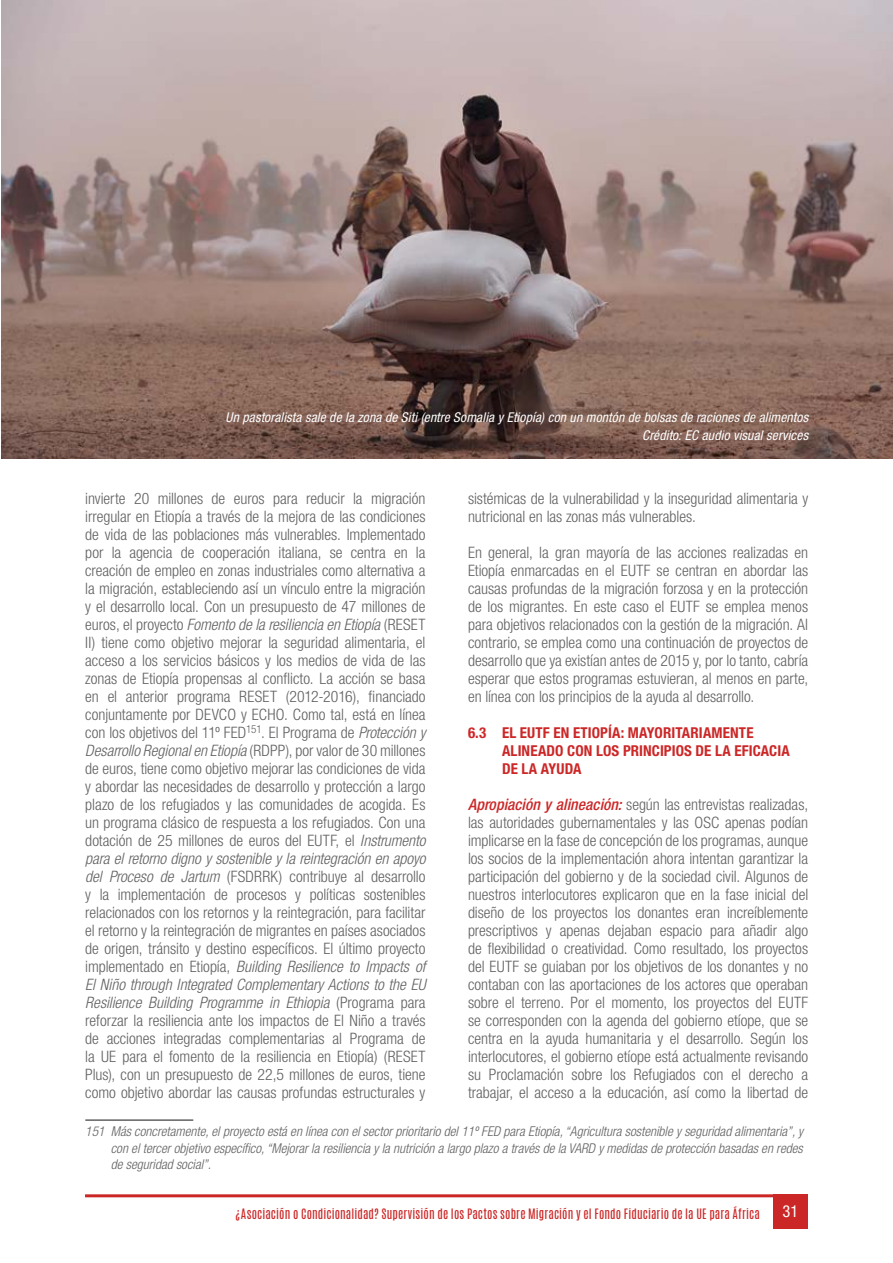
<style>
.page{position:relative;width:893px;height:1263px;background:#fff}
.page>*{position:absolute;margin:0;border:0;box-sizing:border-box;transform-origin:0 0}
.t1{font:condensed 16.5px "Helvetica Neue LT Pro";color:#fff}
.t2{font:300 condensed 15.75px/18px "Helvetica Neue LT Std";color:#626163;text-align:justify}
.t3{font:700 condensed 15px/18px "Helvetica Neue LT Std";letter-spacing:.01em;color:#cc2727}
.t4{font:italic 300 condensed 13.5px/16.2px "Helvetica Neue LT Std";color:#626163;text-align:justify}
.t5{font:italic condensed 13.5px/18px "Helvetica Neue LT Std";letter-spacing:.01em;color:#fff;text-align:right}
.t6{font:12px "Antonio";letter-spacing:.005em;color:#cc2727}
.s1{font-style:italic}
.s2{font-weight:500;font-style:italic;color:#cc2727}
</style>
<div class="page">
<hr style="left:85px;top:1194px;width:723px;height:3px;background:#cc2727">
<div style="left:774px;top:1194px;width:34px;height:34px;background:#cc2727"></div>
<hr style="left:85px;top:1119px;width:108px;height:2px;background:#626163">
<img style="left:2px;top:0;width:891px;height:458px">
<p class="t5" style="left:225px;top:408px;width:584px">Un pastoralista sale de la zona de Siti (entre Somalia y Etiopía) con un montón de bolsas de raciones de alimentos<br>Crédito: EC audio visual services</p>
<p class="t2" style="left:85px;top:489px;width:342px">invierte 20 millones de euros para reducir la migración irregular en Etiopía a través de la mejora de las condiciones de vida de las poblaciones más vulnerables. Implementado por la agencia de cooperación italiana, se centra en la creación de empleo en zonas industriales como alternativa a la migración, estableciendo así un vínculo entre la migración y el desarrollo local. Con un presupuesto de 47 millones de euros, el proyecto <span class="s1">Fomento de la resiliencia en Etiopía</span> (RESET II) tiene como objetivo mejorar la seguridad alimentaria, el acceso a los servicios básicos y los medios de vida de las zonas de Etiopía propensas al conflicto. La acción se basa en el anterior programa RESET (2012-2016), financiado conjuntamente por DEVCO y ECHO. Como tal, está en línea con los objetivos del 11º FED<sup>151</sup>. El Programa de <span class="s1">Protección y Desarrollo Regional en Etiopía</span> (RDPP), por valor de 30 millones de euros, tiene como objetivo mejorar las condiciones de vida y abordar las necesidades de desarrollo y protección a largo plazo de los refugiados y las comunidades de acogida. Es un programa clásico de respuesta a los refugiados. Con una dotación de 25 millones de euros del EUTF, el <span class="s1">Instrumento para el retorno digno y sostenible y la reintegración en apoyo del Proceso de Jartum</span> (FSDRRK) contribuye al desarrollo y la implementación de procesos y políticas sostenibles relacionados con los retornos y la reintegración, para facilitar el retorno y la reintegración de migrantes en países asociados de origen, tránsito y destino específicos. El último proyecto implementado en Etiopía, <span class="s1">Building Resilience to Impacts of El Niño through Integrated Complementary Actions to the EU Resilience Building Programme in Ethiopia</span> (Programa para reforzar la resiliencia ante los impactos de El Niño a través de acciones integradas complementarias al Programa de la UE para el fomento de la resiliencia en Etiopía) (RESET Plus), con un presupuesto de 22,5 millones de euros, tiene como objetivo abordar las causas profundas estructurales y</p>
<p class="t4" style="left:111px;top:1124px;width:694px;text-indent:-26px">151 Más concretamente, el proyecto está en línea con el sector prioritario del 11º FED para Etiopía, “Agricultura sostenible y seguridad alimentaria”, y con el tercer objetivo específico, “Mejorar la resiliencia y la nutrición a largo plazo a través de la VARD y medidas de protección basadas en redes de seguridad social”.</p>
<p class="t2" style="left:468px;top:489px;width:342px">sistémicas de la vulnerabilidad y la inseguridad alimentaria y nutricional en las zonas más vulnerables.</p>
<p class="t2" style="left:468px;top:543px;width:342px">En general, la gran mayoría de las acciones realizadas en Etiopía enmarcadas en el EUTF se centran en abordar las causas profundas de la migración forzosa y en la protección de los migrantes. En este caso el EUTF se emplea menos para objetivos relacionados con la gestión de la migración. Al contrario, se emplea como una continuación de proyectos de desarrollo que ya existían antes de 2015 y, por lo tanto, cabría esperar que estos programas estuvieran, al menos en parte, en línea con los principios de la ayuda al desarrollo.</p>
<p class="t3" style="left:502px;top:723px;width:289px;text-indent:-34px">6.3 EL EUTF EN ETIOPÍA: MAYORITARIAMENTE<br>ALINEADO CON LOS PRINCIPIOS DE LA EFICACIA<br>DE LA AYUDA</p>
<p class="t2" style="left:468px;top:795px;width:342px"><span class="s2">Apropiación y alineación:</span> según las entrevistas realizadas, las autoridades gubernamentales y las OSC apenas podían implicarse en la fase de concepción de los programas, aunque los socios de la implementación ahora intentan garantizar la participación del gobierno y de la sociedad civil. Algunos de nuestros interlocutores explicaron que en la fase inicial del diseño de los proyectos los donantes eran increíblemente prescriptivos y apenas dejaban espacio para añadir algo de flexibilidad o creatividad. Como resultado, los proyectos del EUTF se guiaban por los objetivos de los donantes y no contaban con las aportaciones de los actores que operaban sobre el terreno. Por el momento, los proyectos del EUTF se corresponden con la agenda del gobierno etíope, que se centra en la ayuda humanitaria y el desarrollo. Según los interlocutores, el gobierno etíope está actualmente revisando su Proclamación sobre los Refugiados con el derecho a trabajar, el acceso a la educación, así como la libertad de</p>
<p class="t6" style="left:235px;top:1205px;width:527px">¿Asociación o Condicionalidad? Supervisión de los Pactos sobre Migración y el Fondo Fiduciario de la UE para África</p>
<p class="t1" style="left:783px;top:1201px;width:17px">31</p>
</div>
